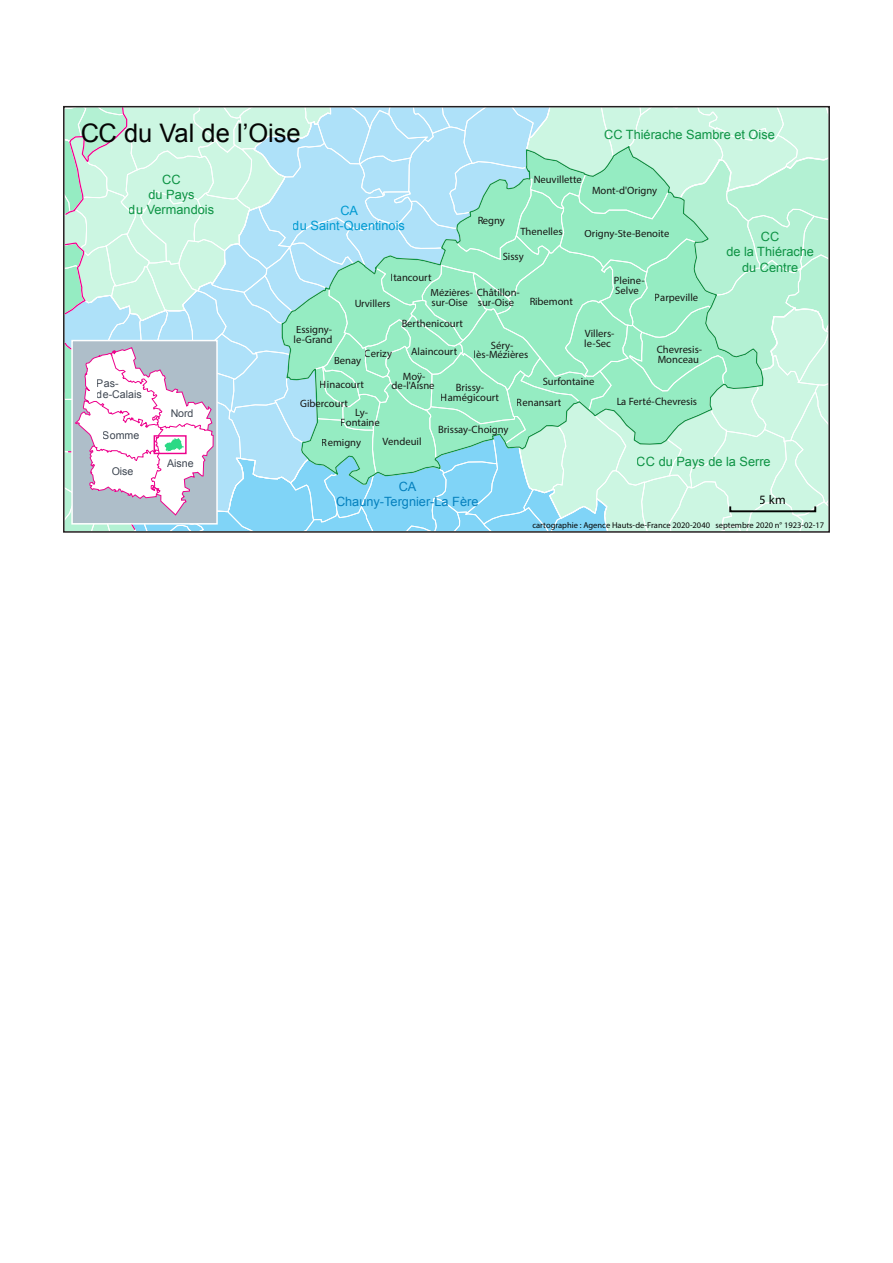
<style>
.page{position:relative;width:893px;height:1263px;background:#fff}
.page>*{position:absolute;margin:0;border:0;box-sizing:border-box;transform-origin:0 0}
.t1{font:25.5px "Arial";color:#050504}
.t2{font:12.75px/15.3px "Arial";color:#0d9344;text-align:center}
.t3{font:12.75px/14.9px "Arial";color:#0581be;text-align:center}
.t4{font:12.75px/14.9px "Arial";color:#009ad1;text-align:center}
.t5{font:12.75px "Myriad Pro";color:#050504}
.t6{font:10.65px/9.6px "Myriad Pro";color:#171614}
.t7{font:10.65px/10.6px "Arial";color:#3e4651}
.t8{font:8.55px "Myriad Pro";color:#050504}
</style>
<div class="page">
<svg style="left:63px;top:105px;width:767px;height:425px;background:#b2e9dd"></svg>
<div style="left:63px;top:106px;width:767px;height:427px;border:2px solid #231f20"></div>
<div style="left:729px;top:505px;width:87px;height:7px;border:2px solid #050504"></div>
<h1 class="t1" style="left:80px;top:116px;width:222px">CC du Val de l’Oise</h1>
<p class="t2" style="left:129px;top:172px;width:87px">CC<br>du Pays<br>du Vermandois</p>
<p class="t4" style="left:293px;top:203px;width:114px">CA<br>du Saint-Quentinois</p>
<p class="t2" style="left:604px;top:127px;width:172px">CC Thiérache Sambre et Oise</p>
<p class="t6" style="left:533px;top:174px;width:50px">Neuvillette</p>
<p class="t6" style="left:592px;top:185px;width:67px">Mont-d'Origny</p>
<p class="t6" style="left:477px;top:215px;width:29px">Regny</p>
<p class="t6" style="left:520px;top:226px;width:44px">Thenelles</p>
<p class="t6" style="left:503px;top:252px;width:23px">Sissy</p>
<p class="t6" style="left:585px;top:229px;width:86px">Origny-Ste-Benoite</p>
<p class="t2" style="left:726px;top:229px;width:89px">CC<br>de la Thiérache du Centre</p>
<p class="t7" style="left:97px;top:378px;width:46px">Pas&shy;de-Calais</p>
<p class="t7" style="left:103px;top:430px;width:38px">Somme</p>
<p class="t7" style="left:112px;top:466px;width:23px">Oise</p>
<p class="t7" style="left:171px;top:408px;width:25px">Nord</p>
<p class="t7" style="left:167px;top:458px;width:28px">Aisne</p>
<p class="t6" style="left:391px;top:272px;width:42px">Itancourt</p>
<p class="t6" style="left:354px;top:299px;width:38px">Urvillers</p>
<p class="t6" style="left:478px;top:288px;width:43px;text-indent:-47px">Mézières- Châtillon&shy;sur-Oise</p>
<p class="t6" style="left:431px;top:297px;width:38px">sur-Oise</p>
<p class="t6" style="left:529px;top:296px;width:45px">Ribemont</p>
<p class="t6" style="left:614px;top:276px;width:32px">Pleine-<br>Selve</p>
<p class="t6" style="left:655px;top:293px;width:45px">Parpeville</p>
<p class="t6" style="left:294px;top:325px;width:40px">Essigny&shy;le-Grand</p>
<p class="t6" style="left:365px;top:349px;width:29px">Cerizy</p>
<p class="t6" style="left:334px;top:356px;width:29px">Benay</p>
<p class="t6" style="left:401px;top:319px;width:63px">Berthenicourt</p>
<p class="t6" style="left:411px;top:346px;width:48px">Alaincourt</p>
<p class="t6" style="left:474px;top:340px;width:56px;text-align:center">Séry&shy;lès-Mézières</p>
<p class="t6" style="left:584px;top:329px;width:32px">Villers&shy;le-Sec</p>
<p class="t6" style="left:657px;top:344px;width:47px">Chevresis-<br>Monceau</p>
<p class="t6" style="left:320px;top:379px;width:46px">Hinacourt</p>
<p class="t6" style="left:300px;top:399px;width:49px">Gibercourt</p>
<p class="t6" style="left:341px;top:408px;width:40px;text-align:center">Ly-<br>Fontaine</p>
<p class="t6" style="left:392px;top:371px;width:45px;text-align:center">Moÿ&shy;de-l'Aisne</p>
<p class="t6" style="left:441px;top:382px;width:60px;text-align:center">Brissy-<br>Hamégicourt</p>
<p class="t6" style="left:438px;top:424px;width:72px">Brissay-Choigny</p>
<p class="t6" style="left:322px;top:438px;width:41px">Remigny</p>
<p class="t6" style="left:383px;top:437px;width:40px">Vendeuil</p>
<p class="t3" style="left:336px;top:479px;width:144px">CA<br>Chauny-Tergnier-La Fère</p>
<p class="t6" style="left:543px;top:377px;width:53px">Surfontaine</p>
<p class="t6" style="left:517px;top:398px;width:46px">Renansart</p>
<p class="t6" style="left:616px;top:397px;width:82px">La Ferté-Chevresis</p>
<p class="t2" style="left:637px;top:454px;width:135px">CC du Pays de la Serre</p>
<p class="t5" style="left:760px;top:491px;width:28px">5 km</p>
<p class="t8" style="left:532px;top:520px;width:293px">cartographie : Agence Hauts-de-France 2020-2040 septembre 2020 n° 1923-02-17</p>
</div>
